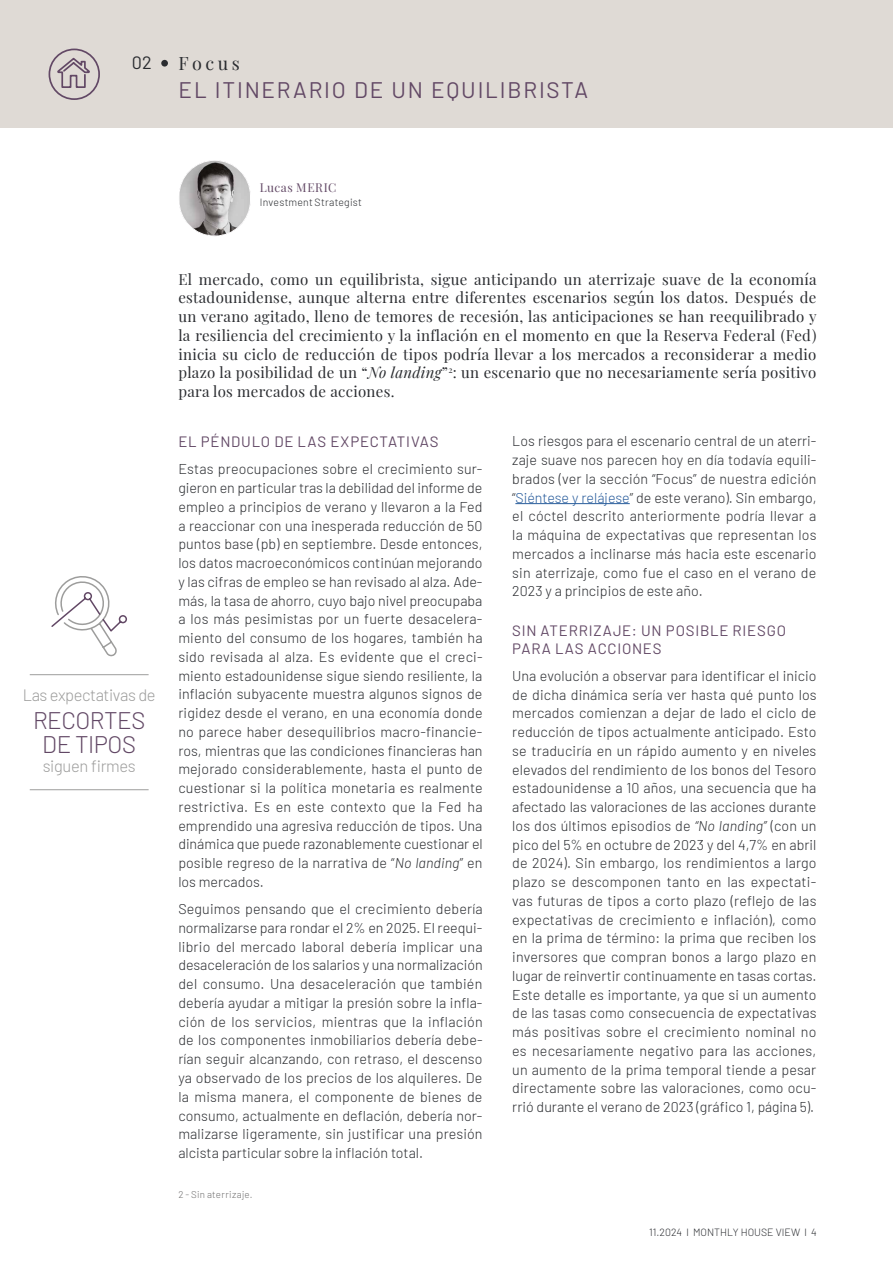
<style>
.page{position:relative;width:893px;height:1263px;background:#fff}
.page>*{position:absolute;margin:0;border:0;box-sizing:border-box;transform-origin:0 0}
.t1{font:300 24px/24px "Barlow";letter-spacing:-.02em;color:#624865;text-align:center}
.t2{font:22.5px "Barlow";letter-spacing:.08em;color:#624865}
.t3{font:18px "Playfair Display";letter-spacing:.2em;color:#2a2c30}
.t4{font:18px "Barlow";color:#2a2c30}
.t5{font:300 16.5px "Barlow";letter-spacing:-.025em;color:#9d9d9c}
.t6{font:15px/18.8px "Playfair Display";letter-spacing:.02em;color:#2a2c30;text-align:justify}
.t7{font:15px/18px "Barlow";letter-spacing:.055em;color:#624865}
.t8{font:300 14.25px/18.8px "Barlow";color:#2a2c30;text-align:justify}
.t9{font:12px "Playfair Display";letter-spacing:.045em;color:#624865}
.t10{font:300 10.5px "Barlow";letter-spacing:.01em;color:#2a2c30}
.t11{font:300 9.75px "Barlow";letter-spacing:.03em;color:#706f6f}
.s1{font-style:italic}
.s2{color:#275b9b}
</style>
<div class="page">
<div style="left:0;top:0;width:893px;height:128px;background:#dfdad5"></div>
<hr style="left:515px;top:503px;width:115px;height:1px;background:#275b9b">
<div style="left:161px;top:60px;width:7px;height:7px;background:#2a2c30;border-radius:50%"></div>
<img style="left:179px;top:160px;width:71px;height:76px;border-radius:36px">
<div style="left:179px;top:160px;width:72px;height:76px;border:1px solid #fff;border-radius:36px"></div>
<hr style="left:30px;top:674px;width:119px;height:1px;background:#9d9d9c">
<hr style="left:30px;top:789px;width:119px;height:1px;background:#9d9d9c">
<svg style="left:51px;top:576px;width:76px;height:81px"></svg>
<svg style="left:48px;top:48px;width:52px;height:52px"></svg>
<p class="t4" style="left:132px;top:50px;width:21px">02</p>
<p class="t3" style="left:179px;top:49px;width:63px">Focus</p>
<h2 class="t2" style="left:179px;top:74px;width:411px">EL ITINERARIO DE UN EQUILIBRISTA</h2>
<p class="t9" style="left:260px;top:178px;width:78px">Lucas MERIC</p>
<p class="t10" style="left:260px;top:195px;width:103px">Investment Strategist</p>
<p class="t5" style="left:23px;top:683px;width:134px">Las expectativas de</p>
<h1 class="t1" style="left:33px;top:706px;width:114px">RECORTES<br>DE TIPOS</h1>
<p class="t5" style="left:43px;top:754px;width:94px">siguen firmes</p>
<p class="t6" style="left:178px;top:268px;width:640px">El mercado, como un equilibrista, sigue anticipando un aterrizaje suave de la economía estadounidense, aunque alterna entre diferentes escenarios según los datos. Después de un verano agitado, lleno de temores de recesión, las anticipaciones se han reequilibrado y la resiliencia del crecimiento y la inflación en el momento en que la Reserva Federal (Fed) inicia su ciclo de reducción de tipos podría llevar a los mercados a reconsiderar a medio plazo la posibilidad de un “<span class="s1">No landing</span>”<sup>2</sup>: un escenario que no necesariamente sería positivo para los mercados de acciones.</p>
<p class="t7" style="left:178px;top:431px;width:262px">EL PÉNDULO DE LAS EXPECTATIVAS</p>
<p class="t8" style="left:178px;top:459px;width:306px">Estas preocupaciones sobre el crecimiento sur&shy;gieron en particular tras la debilidad del informe de empleo a principios de verano y llevaron a la Fed a reaccionar con una inesperada reducción de 50 puntos base (pb) en septiembre. Desde entonces, los datos macroeconómicos continúan mejorando y las cifras de empleo se han revisado al alza. Ade&shy;más, la tasa de ahorro, cuyo bajo nivel preocupaba a los más pesimistas por un fuerte desacelera&shy;miento del consumo de los hogares, también ha sido revisada al alza. Es evidente que el creci&shy;miento estadounidense sigue siendo resiliente, la inflación subyacente muestra algunos signos de rigidez desde el verano, en una economía donde no parece haber desequilibrios macro-financie&shy;ros, mientras que las condiciones financieras han mejorado considerablemente, hasta el punto de cuestionar si la política monetaria es realmente restrictiva. Es en este contexto que la Fed ha emprendido una agresiva reducción de tipos. Una dinámica que puede razonablemente cuestionar el posible regreso de la narrativa de “<span class="s1">No landing</span>” en los mercados.</p>
<p class="t8" style="left:178px;top:899px;width:306px">Seguimos pensando que el crecimiento debería normalizarse para rondar el 2% en 2025. El reequi&shy;librio del mercado laboral debería implicar una desaceleración de los salarios y una normalización del consumo. Una desaceleración que también debería ayudar a mitigar la presión sobre la infla&shy;ción de los servicios, mientras que la inflación de los componentes inmobiliarios debería debe&shy;rían seguir alcanzando, con retraso, el descenso ya observado de los precios de los alquileres. De la misma manera, el componente de bienes de consumo, actualmente en deflación, debería nor&shy;malizarse ligeramente, sin justificar una presión alcista particular sobre la inflación total.</p>
<p class="t8" style="left:512px;top:431px;width:306px">Los riesgos para el escenario central de un aterri&shy;zaje suave nos parecen hoy en día todavía equili&shy;brados (ver la sección “Focus” de nuestra edición “<span class="s2">Siéntese y relájese</span>” de este verano). Sin embargo, el cóctel descrito anteriormente podría llevar a la máquina de expectativas que representan los mercados a inclinarse más hacia este escenario sin aterrizaje, como fue el caso en el verano de 2023 y a principios de este año.</p>
<p class="t7" style="left:512px;top:620px;width:275px">SIN ATERRIZAJE: UN POSIBLE RIESGO<br>PARA LAS ACCIONES</p>
<p class="t8" style="left:512px;top:665px;width:306px">Una evolución a observar para identificar el inicio de dicha dinámica sería ver hasta qué punto los mercados comienzan a dejar de lado el ciclo de reducción de tipos actualmente anticipado. Esto se traduciría en un rápido aumento y en niveles elevados del rendimiento de los bonos del Tesoro estadounidense a 10 años, una secuencia que ha afectado las valoraciones de las acciones durante los dos últimos episodios de <span class="s1">“No landing”</span> (con un pico del 5% en octubre de 2023 y del 4,7% en abril de 2024). Sin embargo, los rendimientos a largo plazo se descomponen tanto en las expectati&shy;vas futuras de tipos a corto plazo (reflejo de las expectativas de crecimiento e inflación), como en la prima de término: la prima que reciben los inversores que compran bonos a largo plazo en lugar de reinvertir continuamente en tasas cortas.<br>Este detalle es importante, ya que si un aumento de las tasas como consecuencia de expectativas más positivas sobre el crecimiento nominal no es necesariamente negativo para las acciones, un aumento de la prima temporal tiende a pesar directamente sobre las valoraciones, como ocu&shy;rrió durante el verano de 2023 (gráfico 1, página 5).</p>
<p class="t11" style="left:178px;top:1187px;width:76px">2 - Sin aterrizaje.</p>
<p class="t10" style="left:649px;top:1225px;width:169px">11.2024 l MONTHLY HOUSE VIEW l 4</p>
</div>
